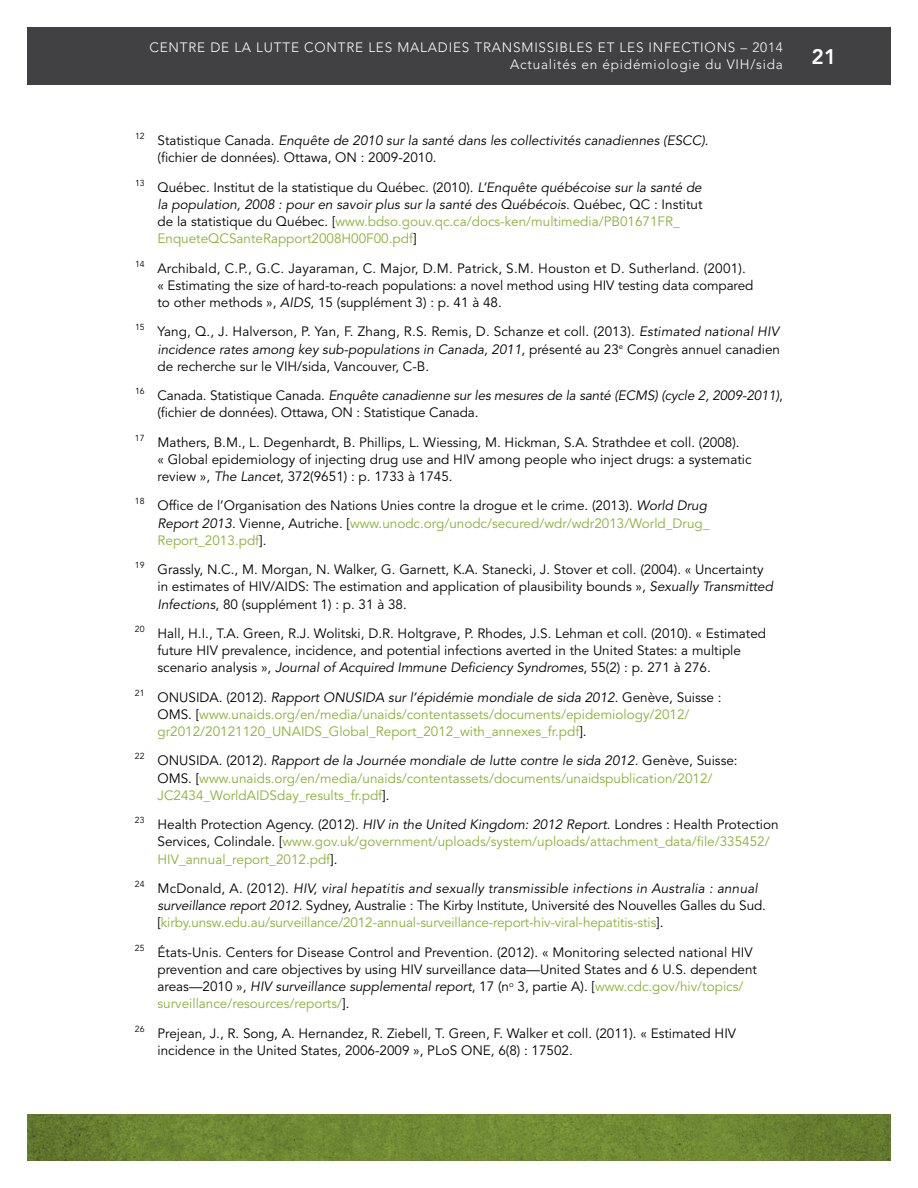
<style>
.page{position:relative;width:918px;height:1188px;background:#fff}
.page>*{position:absolute;margin:0;border:0;box-sizing:border-box;transform-origin:0 0}
.t1{font:800 21px "Avenir LT Std";color:#fff}
.t2{font:13.5px/17.2px "Avenir LT Std";color:#000}
.t3{font:italic 13.5px/17.2px "Avenir LT Std";color:#000}
.t4{font:13.5px/17.2px "Avenir LT Std";color:#8cb036}
.t5{font:300 13.5px/16.5px "Avenir LT Std";letter-spacing:.06em;color:#fff;text-align:right}
.s1{font-style:normal}
.s2{font-style:italic}
.s3{color:#8cb036}
.s4{font-style:italic;color:#000}
.s5{color:#000}
.s6{font-style:normal;color:#8cb036}
</style>
<div class="page">
<svg style="left:27px;top:1115px;width:864px;height:46px;background:#6d8533"></svg>
<div style="left:778px;top:27px;width:113px;height:57px;background:#414042"></div>
<div style="left:27px;top:27px;width:756px;height:57px;background:#414042"></div>
<p class="t5" style="left:149px;top:40px;width:635px">CENTRE DE LA LUTTE CONTRE LES MALADIES TRANSMISSIBLES ET LES INFECTIONS – 2014<br>ACTUALITÉS EN ÉPIDÉMIOLOGIE DU VI H/SIDA</p>
<p class="t3" style="left:158px;top:132px;width:553px;text-indent:-22px"><sup>12</sup> <span class="s1">Statistique Canada.</span> Enquête de 2010 sur la santé dans les collectivités canadiennes (ESCC)<span class="s1">. (fichier de données). Ottawa, ON : 2009-2010.</span></p>
<p class="t2" style="left:158px;top:179px;width:547px;text-indent:-22px"><sup>13</sup> Québec. I nstitut de la statistique du Québec. (2010). <span class="s2">L’Enquête québécoise sur la santé de la population, 2008 : pour en savoir plus sur la santé des Québécois</span>. Québec, QC : I nstitut de la statistique du Québec. [<span class="s3">www.bdso.gouv.qc.ca/docs-ken/multimedia/PB01671FR_ EnqueteQCSanteRapport2008H 00F00.pdf</span>]</p>
<p class="t2" style="left:158px;top:260px;width:590px;text-indent:-22px"><sup>14</sup> Archibald, C.P., G.C. Jayaraman, C. Major, D.M . Patrick, S.M . Houston et D. Sutherland. (2001). « Estimating the size of hard-to-reach populations: a novel method using HIV</p>
<p class="t2" style="left:618px;top:277px;width:137px">testing data compared</p>
<p class="t2" style="left:135px;top:288px;width:646px;line-height:29.2px;text-indent:22px">to other methods », <span class="s2">AIDS</span>, 15 (supplément 3) : p. 41 à 48.<br><sup>15</sup> Yang, Q., J. H alverson, P. Yan, F. Zhang, R.S. Remis, D. Schanze et coll. (2013). <span class="s2">Estimated national HIV</span></p>
<p class="t2" style="left:157px;top:341px;width:624px"><span class="s2">incidence rates among key sub-populations in Canada, 2011</span>, présenté au 23<sup>e</sup> Congrès annuel canadien de recherche sur le VIH/sida, Vancouver, C-B.</p>
<p class="t2" style="left:158px;top:387px;width:627px;text-indent:-22px"><sup>16</sup> Canada. Statistique Canada. <span class="s2">Enquête canadienne sur les mesures de la santé (ECMS) (cycle 2, 2009-2011)</span>, (fichier de données). Ottawa, ON : Statistique Canada.</p>
<p class="t2" style="left:157px;top:434px;width:584px;text-indent:-22px"><sup>17</sup> Mathers, B.M ., L. Degenhardt, B. Phillips, L. Wiessing, M . H ickman, S.A. Strathdee et coll. (2008). « Global epidemiology of injecting drug use and HIV</p>
<p class="t2" style="left:479px;top:451px;width:275px">among people who inject drugs: a systematic</p>
<p class="t2" style="left:135px;top:462px;width:574px;line-height:29.2px;text-indent:22px">review », <span class="s2">The Lancet</span>, 372(9651) : p. 1733 à 1745.<br><sup>18</sup> Office de l’Organisation des N ations U nies contre la drogue et le crime. (2013). <span class="s2">World Drug</span></p>
<p class="t4" style="left:157px;top:515px;width:554px"><span class="s4">Report 2013</span><span class="s5">. Vienne, Autriche. [</span>www.unodc.org/unodc/secured/wdr/wdr2013/World_Drug_<br>Report_2013.pdf<span class="s5">].</span></p>
<p class="t2" style="left:157px;top:561px;width:608px;text-indent:-22px"><sup>19</sup> Grassly, N .C., M . M organ, N . Walker, G. Garnett, K.A. Stanecki, J. Stover et coll. (2004). « U ncertainty in estimates of HIV/AIDS</p>
<p class="t2" style="left:157px;top:579px;width:617px;text-indent:148px">: The estimation and application of plausibility bounds », <span class="s2">Sexually Transmitted<br>Infections</span>, 80 (supplément 1) : p. 31 à 38.</p>
<p class="t2" style="left:157px;top:625px;width:610px;text-indent:-22px"><sup>20</sup> Hall, H .I ., T.A. Green, R.J. Wolitski, D.R. Holtgrave, P. Rhodes, J.S. Lehman et coll. (2010). « Estimated future HIV</p>
<p class="t2" style="left:157px;top:642px;width:585px;text-indent:64px">prevalence, incidence, and potential infections averted in the U nited States: a multiple scenario analysis », <span class="s2">Journal of Acquired Immune Deficiency Syndromes</span>, 55(2) : p. 271 à 276.</p>
<p class="t2" style="left:135px;top:689px;width:33px"><sup>21</sup> ONUSIDA</p>
<p class="t3" style="left:219px;top:689px;width:504px"><span class="s1">. (2012).</span> Rapport ONUSIDA sur l’épidémie mondiale de sida 2012<span class="s1">. Genève, Suisse :</span></p>
<p class="t2" style="left:157px;top:706px;width:11px">OMS</p>
<p class="t4" style="left:157px;top:706px;width:534px;text-indent:31px"><span class="s5">. [</span>www.unaids.org/en/media/unaids/contentassets/documents/epidemiology/2012/ gr2012/20121120_UNAIDS</p>
<p class="t4" style="left:322px;top:723px;width:266px">_Global_Report_2012_with_annexes_fr.pdf<span class="s5">].</span></p>
<p class="t2" style="left:135px;top:753px;width:33px"><sup>22</sup> ONUSIDA</p>
<p class="t3" style="left:219px;top:753px;width:520px"><span class="s1">. (2012).</span> Rapport de la Journée mondiale de lutte contre le sida 2012<span class="s1">. Genève, Suisse:</span></p>
<p class="t2" style="left:157px;top:770px;width:11px">OMS</p>
<p class="t4" style="left:157px;top:770px;width:557px;text-indent:31px"><span class="s5">. [</span>www.unaids.org/en/media/unaids/contentassets/documents/unaidspublication/2012/<br>JC2434_WorldAIDS</p>
<p class="t2" style="left:135px;top:781px;width:645px;line-height:29.2px;text-indent:142px"><span class="s3">day_results_fr.pdf</span>].<br><sup>23</sup> H ealth Protection Agency. (2012). <span class="s2">HIV in the United Kingdom: 2012 Report</span>. Londres : H ealth Protection</p>
<p class="t4" style="left:157px;top:834px;width:614px"><span class="s5">Services, Colindale. [</span>www.gov.uk/government/uploads/system/uploads/attachment_data/file/335452/<br>HIV_annual_report_2012.pdf<span class="s5">].</span></p>
<p class="t3" style="left:157px;top:880px;width:610px;text-indent:-22px"><sup>24</sup> <span class="s1">M cDonald, A. (2012).</span> HIV, viral hepatitis and sexually transmissible infections in Australia : annual surveillance report 2012<span class="s1">. Sydney, Australie : The Kirby I nstitute, U niversité des N ouvelles Galles du Sud. [</span><span class="s6">kirby.unsw.edu.au/surveillance/2012-annual-surveillance-report-hiv-viral-hepatitis-stis</span><span class="s1">].</span></p>
<p class="t2" style="left:157px;top:944px;width:582px;text-indent:-22px"><sup>25</sup> États-U nis. Centers for Disease Control and Prevention. (2012). « M onitoring selected national HIV prevention and care objectives by using HIV</p>
<p class="t2" style="left:157px;top:961px;width:601px;text-indent:269px">surveillance data—U nited States and 6 U .S. dependent areas—2010 », <span class="s2">HIV surveillance supplemental report</span>, 17 (n<sup>o</sup> 3, partie A). [<span class="s3">www.cdc.gov/hiv/topics/ surveillance/resources/reports/</span>].</p>
<p class="t2" style="left:157px;top:1025px;width:565px;text-indent:-22px"><sup>26</sup> Prejean, J., R. Song, A. Hernandez, R. Ziebell, T. Green, F. Walker et coll. (2011). « Estimated HIV incidence in the U nited States, 2006-2009 », PLoS ONE</p>
<p class="t2" style="left:491px;top:1042px;width:84px">, 6(8) : 17502.</p>
<h1 class="t1" style="left:811px;top:44px;width:27px">21</h1>
</div>
